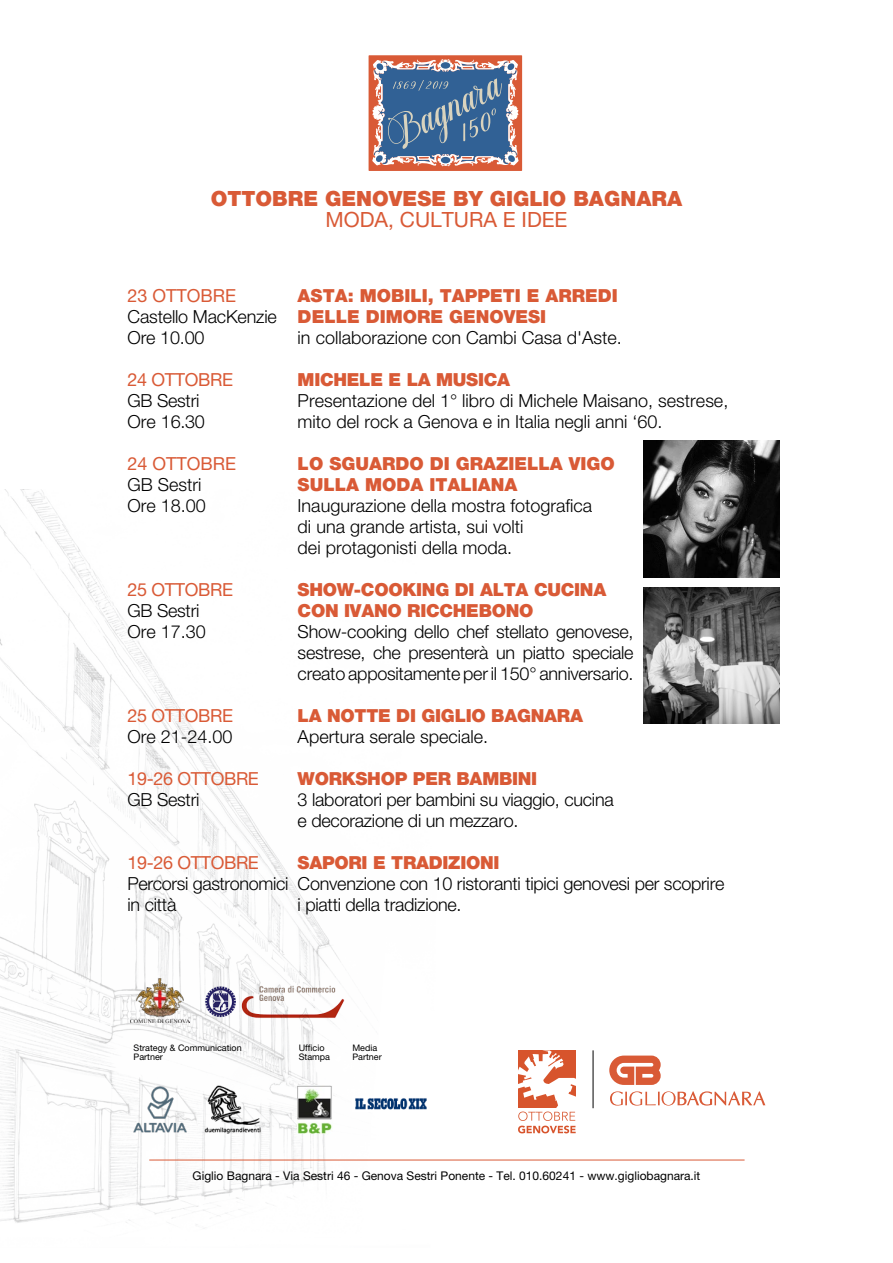
<style>
.page{position:relative;width:893px;height:1263px;background:#fff}
.page>*{position:absolute;margin:0;border:0;box-sizing:border-box;transform-origin:0 0}
.t1{font:900 21px "Helvetica Neue LT Std";color:#d95a36}
.t2{font:21px "Helvetica Neue LT Std";color:#d95a36}
.t3{font:300 18px/21px "Helvetica Neue LT Std";letter-spacing:-.01em;color:#000}
.t4{font:900 18px/21px "Helvetica Neue LT Std";letter-spacing:-.015em;color:#d95a36}
.t5{font:18px "Helvetica Neue LT Std";letter-spacing:-.02em;color:#d95a36}
.t6{font:18px "Helvetica Neue LT Std";color:#d95a36}
.t7{font:12px "Helvetica Neue LT Std";color:#000}
.t8{font:9px/9px "Helvetica Neue LT Std";color:#000}
</style>
<div class="page">
<img style="left:0;top:489px;width:442px;height:740px">
<hr style="left:149px;top:1160px;width:596px;height:1px;background:#d95a36">
<div style="left:369px;top:55px;width:153px;height:116px;background:#d95a36"></div>
<svg style="left:372px;top:59px;width:147px;height:108px;background:#737f99"></svg>
<img style="left:644px;top:441px;width:136px;height:136px">
<img style="left:644px;top:587px;width:136px;height:136px">
<img style="left:131px;top:978px;width:58px;height:45px">
<img style="left:202px;top:980px;width:144px;height:45px">
<img style="left:131px;top:1081px;width:59px;height:59px">
<img style="left:298px;top:1085px;width:34px;height:48px">
<img style="left:352px;top:1096px;width:78px;height:16px">
<svg style="left:609px;top:1055px;width:52px;height:30px"></svg>
<svg style="left:610px;top:1091px;width:155px;height:14px"></svg>
<svg style="left:518px;top:1050px;width:58px;height:83px"></svg>
<hr style="left:593px;top:1050px;width:1px;height:58px;background:#000">
<img style="left:203px;top:1078px;width:59px;height:62px">
<p class="t1" style="left:211px;top:186px;width:473px">OTTOBRE GENOVESE BY GIGLIO BAGNARA</p>
<p class="t2" style="left:325px;top:207px;width:243px">MODA, CULTURA E IDEE</p>
<p class="t6" style="left:128px;top:285px;width:110px">23 OTTOBRE</p>
<p class="t3" style="left:128px;top:306px;width:151px">Castello MacKenzie<br>Ore 10.00</p>
<p class="t5" style="left:128px;top:369px;width:107px">24 OTTOBRE</p>
<p class="t3" style="left:128px;top:390px;width:79px">GB Sestri<br>Ore 16.30</p>
<p class="t6" style="left:128px;top:453px;width:110px">24 OTTOBRE</p>
<p class="t3" style="left:128px;top:474px;width:80px">GB Sestri<br>Ore 18.00</p>
<p class="t5" style="left:128px;top:579px;width:107px">25 OTTOBRE</p>
<p class="t3" style="left:128px;top:600px;width:80px">GB Sestri<br>Ore 17.30</p>
<p class="t5" style="left:128px;top:705px;width:107px">25 OTTOBRE</p>
<p class="t3" style="left:128px;top:726px;width:107px">Ore 21-24.00</p>
<p class="t5" style="left:128px;top:768px;width:133px">19-26 OTTOBRE</p>
<p class="t3" style="left:128px;top:789px;width:73px">GB Sestri</p>
<p class="t5" style="left:128px;top:852px;width:133px">19-26 OTTOBRE</p>
<p class="t3" style="left:128px;top:873px;width:162px">Percorsi gastronomici in città</p>
<p class="t4" style="left:298px;top:285px;width:322px">ASTA: MOBILI, TAPPETI E ARREDI<br>DELLE DIMORE GENOVESI</p>
<p class="t3" style="left:298px;top:327px;width:326px">in collaborazione con Cambi Casa d'Aste.</p>
<p class="t4" style="left:298px;top:369px;width:214px">MICHELE E LA MUSICA</p>
<p class="t3" style="left:298px;top:390px;width:432px">Presentazione del 1° libro di Michele Maisano, sestrese, mito del rock a Genova e in Italia negli anni ‘60.</p>
<p class="t4" style="left:298px;top:453px;width:319px">LO SGUARDO DI GRAZIELLA VIGO<br>SULLA MODA ITALIANA</p>
<p class="t3" style="left:298px;top:495px;width:296px">Inaugurazione della mostra fotografica di una grande artista, sui volti<br>dei protagonisti della moda.</p>
<p class="t4" style="left:298px;top:579px;width:310px">SHOW-COOKING DI ALTA CUCINA<br>CON IVANO RICCHEBONO</p>
<p class="t3" style="left:298px;top:621px;width:337px;text-align:justify">Show-cooking dello chef stellato genovese, sestrese, che presenterà un piatto speciale creato appositamente per il 150° anniversario.</p>
<p class="t4" style="left:298px;top:705px;width:287px">LA NOTTE DI GIGLIO BAGNARA</p>
<p class="t3" style="left:298px;top:726px;width:192px">Apertura serale speciale.</p>
<p class="t4" style="left:298px;top:768px;width:241px">WORKSHOP PER BAMBINI</p>
<p class="t3" style="left:298px;top:789px;width:318px">3 laboratori per bambini su viaggio, cucina e decorazione di un mezzaro.</p>
<p class="t4" style="left:298px;top:852px;width:203px">SAPORI E TRADIZIONI</p>
<p class="t3" style="left:298px;top:873px;width:428px">Convenzione con 10 ristoranti tipici genovesi per scoprire i piatti della tradizione.</p>
<p class="t8" style="left:134px;top:1043px;width:110px">Strategy &amp; Communication<br>Partner</p>
<p class="t8" style="left:299px;top:1043px;width:33px">Ufficio<br>Stampa</p>
<p class="t8" style="left:352px;top:1043px;width:31px">Media<br>Partner</p>
<p class="t7" style="left:193px;top:1168px;width:509px">Giglio Bagnara - Via Sestri 46 - Genova Sestri Ponente - Tel. 010.60241 - www.gigliobagnara.it</p>
</div>
